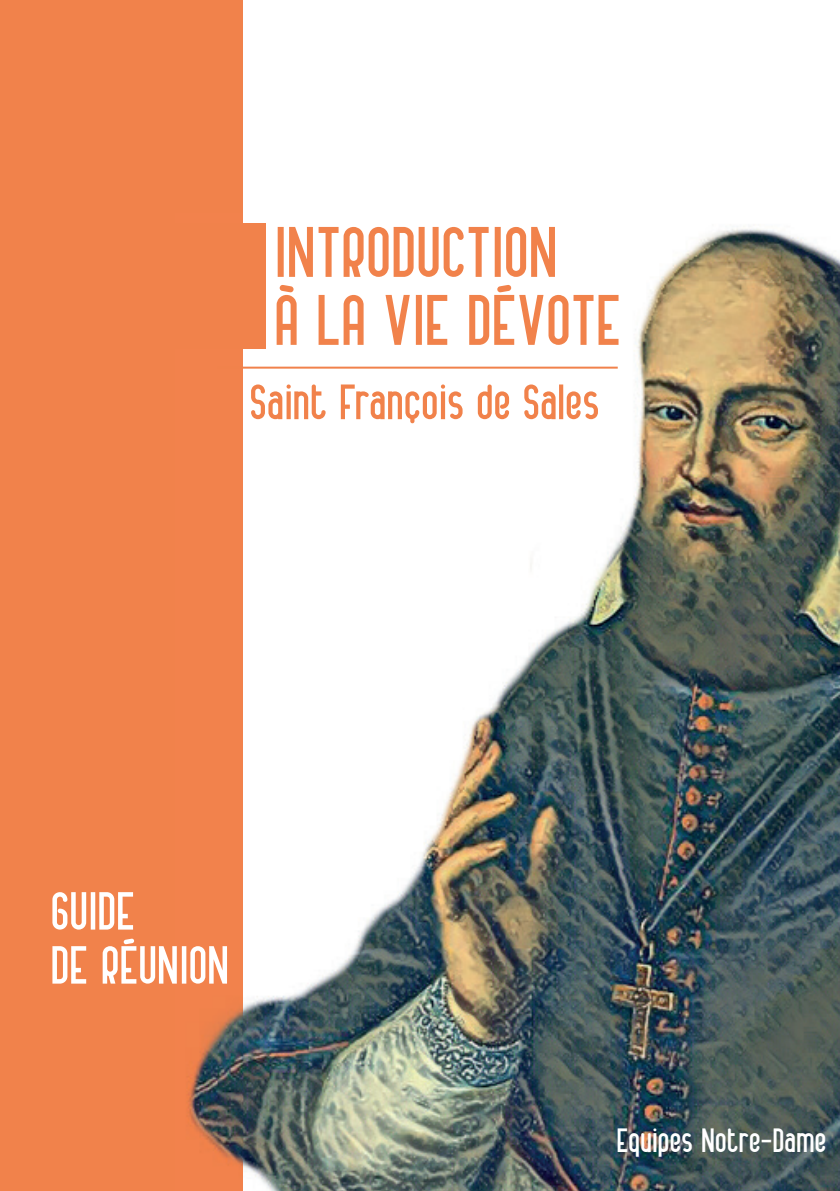
<style>
.page{position:relative;width:840px;height:1191px;background:#fff}
.page>*{position:absolute;margin:0;border:0;box-sizing:border-box;transform-origin:0 0}
.t1{font:72px/68px "Alanus";letter-spacing:.04em;color:#f1824b}
.t2{font:54px/54px "Alanus";letter-spacing:.04em;color:#fff}
.t3{font:50px "Alanus";letter-spacing:.04em;color:#f1824b}
.t4{font:34px "Alanus";letter-spacing:.04em;color:#fff}
</style>
<div class="page">
<div style="left:0;top:0;width:242px;height:1191px;background:#f1824b"></div>
<img style="left:187px;top:213px;width:652px;height:978px">
<hr style="left:217px;top:367px;width:400px;height:2px;background:#f1824b">
<div style="left:103px;top:223px;width:163px;height:126px;background:#f1824b"></div>
<p class="t1" style="left:276px;top:218px;width:345px">INTRODUCTION<br>À LA VIE DÉVOTE</p>
<p class="t3" style="left:251px;top:377px;width:349px">Saint François de Sales</p>
<p class="t2" style="left:52px;top:884px;width:178px">GUIDE<br>DE RÉUNION</p>
<p class="t4" style="left:617px;top:1124px;width:210px">Equipes Notre-Dame</p>
</div>
